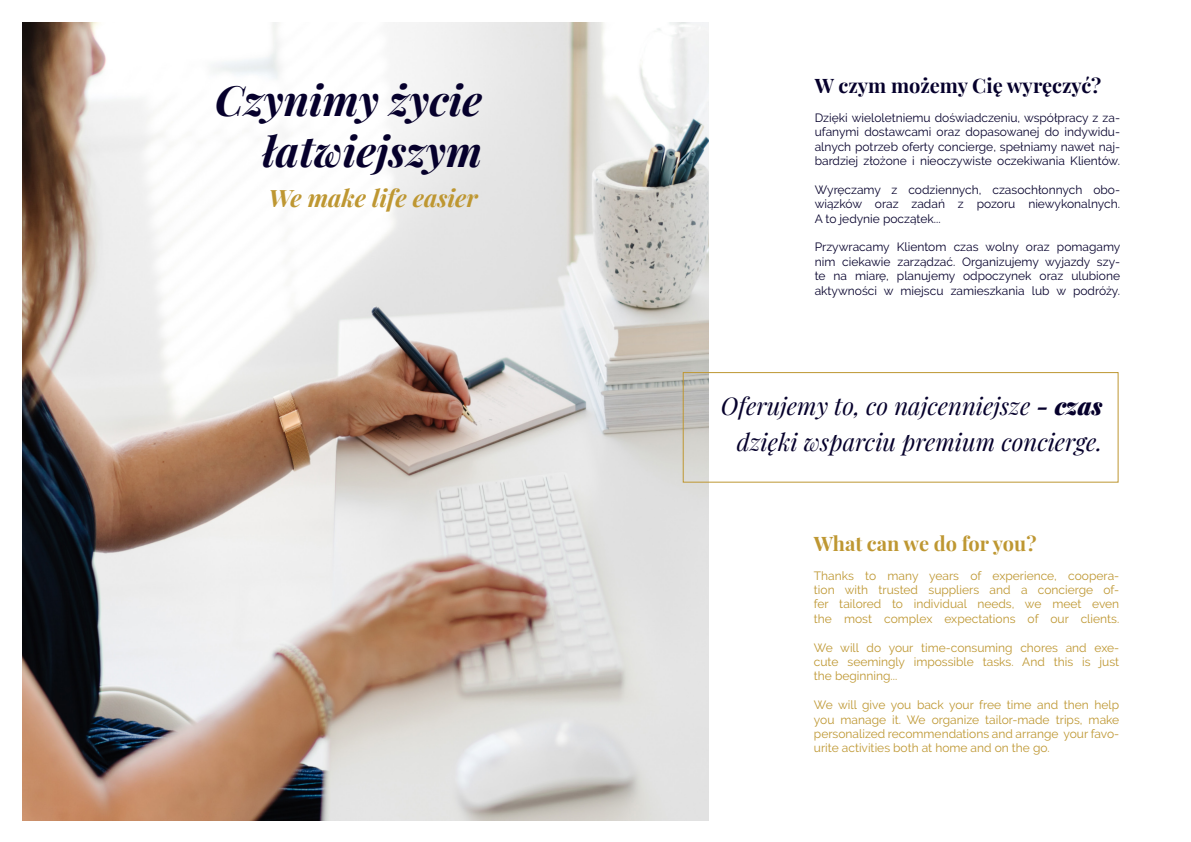
<style>
.page{position:relative;width:1191px;height:842px;background:#fff}
.page>*{position:absolute;margin:0;border:0;box-sizing:border-box;transform-origin:0 0}
.t1{font:italic 700 42px "Playfair Display";color:#06002c}
.t2{font:italic 24px "Playfair Display";color:#06002c}
.t3{font:italic 700 24px "Playfair Display";color:#be9732}
.t4{font:700 20px "Playfair Display";color:#06002c}
.t5{font:700 20px "Playfair Display";color:#be9732}
.t6{font:12px/14.4px "Raleway";color:#06002c;text-align:justify}
.t7{font:12px/14.4px "Raleway";color:#be9732;text-align:justify}
.s1{font-weight:900}
</style>
<div class="page">
<img style="left:22px;top:22px;width:687px;height:799px">
<div style="left:682px;top:372px;width:436px;height:111px;border:1px solid #be9732"></div>
<p class="t1" style="left:215px;top:67px;width:268px">Czynimy życie</p>
<p class="t1" style="left:262px;top:117px;width:221px">łatwiejszym</p>
<p class="t3" style="left:268px;top:179px;width:211px">We make life easier</p>
<p class="t4" style="left:814px;top:69px;width:288px">W czym możemy Cię wyręczyć?</p>
<p class="t6" style="left:814px;top:110px;width:307px">Dzięki wieloletniemu doświadczeniu, współpracy z za&shy;ufanymi dostawcami oraz dopasowanej do indywidu&shy;alnych potrzeb oferty concierge, spełniamy nawet naj&shy;bardziej złożone i nieoczywiste oczekiwania Klientów.</p>
<p class="t6" style="left:814px;top:182px;width:307px">Wyręczamy z codziennych, czasochłonnych obo&shy;wiązków oraz zadań z pozoru niewykonalnych.</p>
<p class="t6" style="left:814px;top:211px;width:127px">A to jedynie początek...</p>
<p class="t6" style="left:814px;top:240px;width:307px">Przywracamy Klientom czas wolny oraz pomagamy nim ciekawie zarządzać. Organizujemy wyjazdy szy&shy;te na miarę, planujemy odpoczynek oraz ulubione aktywności w miejscu zamieszkania lub w podróży.</p>
<p class="t2" style="left:721px;top:387px;width:383px">Oferujemy to, co najcenniejsze <span class="s1">- czas</span></p>
<p class="t2" style="left:737px;top:423px;width:367px">dzięki wsparciu premium concierge.</p>
<p class="t5" style="left:814px;top:528px;width:224px">What can we do for you?</p>
<p class="t7" style="left:814px;top:568px;width:307px">Thanks to many years of experience, coopera&shy;tion with trusted suppliers and a concierge of&shy;fer tailored to individual needs, we meet even the most complex expectations of our clients.</p>
<p class="t7" style="left:814px;top:640px;width:307px">We will do your time-consuming chores and exe&shy;cute seemingly impossible tasks. And this is just</p>
<p class="t7" style="left:814px;top:669px;width:85px">the beginning...</p>
<p class="t7" style="left:814px;top:698px;width:307px">We will give you back your free time and then help you manage it. We organize tailor-made trips, make personalized recommendations and arrange your favo&shy;urite activities both at home and on the go.</p>
</div>
